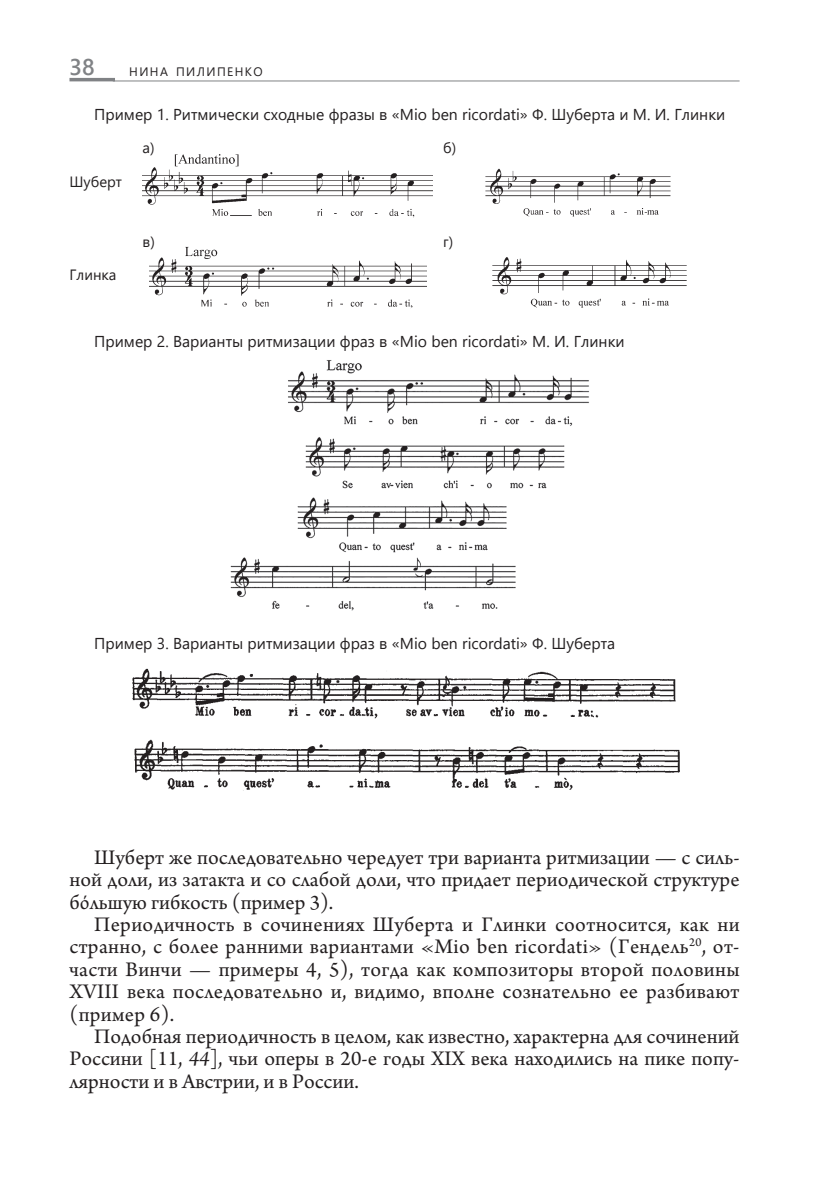
<style>
.page{position:relative;width:819px;height:1191px;background:#fff}
.page>*{position:absolute;margin:0;border:0;box-sizing:border-box;transform-origin:0 0}
.t1{font:600 22.75px "Segoe UI";color:#808285}
.t2{font:21.88px/22.4px "Arno Pro";color:#231f20;text-align:justify}
.t3{font:15.75px "Segoe UI";color:#231f20}
.t4{font:14.88px "Segoe UI";color:#231f20}
.t5{font:12.25px "Segoe UI";letter-spacing:.115em;color:#231f20}
.s1{font-style:italic}
</style>
<div class="page">
<hr style="left:69px;top:78px;width:46px;height:3px;background:#808285">
<hr style="left:113px;top:81px;width:626px;height:1px;background:#808285">
<img style="left:142px;top:154px;width:290px;height:64px">
<img style="left:485px;top:168px;width:185px;height:49px">
<img style="left:149px;top:246px;width:277px;height:62px">
<img style="left:492px;top:257px;width:194px;height:51px">
<img style="left:230px;top:360px;width:359px;height:251px">
<img style="left:132px;top:668px;width:548px;height:123px">
<p class="t1" style="left:69px;top:46px;width:27px">38</p>
<p class="t5" style="left:129px;top:60px;width:135px">НИНА ПИЛИПЕНКО</p>
<p class="t3" style="left:94px;top:99px;width:632px">Пример 1. Ритмически сходные фразы в «Mio ben ricordati» Ф. Шуберта и М. И. Глинки</p>
<p class="t4" style="left:69px;top:167px;width:54px">Шуберт</p>
<p class="t4" style="left:69px;top:261px;width:49px">Глинка</p>
<p class="t4" style="left:142px;top:133px;width:14px">а)</p>
<p class="t4" style="left:443px;top:133px;width:15px">б)</p>
<p class="t4" style="left:142px;top:227px;width:14px">в)</p>
<p class="t4" style="left:443px;top:227px;width:12px">г)</p>
<p class="t3" style="left:94px;top:326px;width:532px">Пример 2. Варианты ритмизации фраз в «Mio ben ricordati» М. И. Глинки</p>
<p class="t3" style="left:94px;top:628px;width:522px">Пример 3. Варианты ритмизации фраз в «Mio ben ricordati» Ф. Шуберта</p>
<p class="t2" style="left:69px;top:847px;width:671px;text-indent:25px">Шуберт же последовательно чередует три варианта ритмизации — с силь&shy;ной доли, из затакта и со слабой доли, что придает периодической структуре бόльшую гибкость (пример 3).</p>
<p class="t2" style="left:69px;top:914px;width:671px;text-indent:25px">Периодичность в сочинениях Шуберта и Глинки соотносится, как ни странно, с более ранними вариантами «Mio ben ricordati» (Гендель<sup>20</sup>, от&shy;части Винчи — примеры 4, 5), тогда как композиторы второй половины XVIII века последовательно и, видимо, вполне сознательно ее разбивают (пример 6).</p>
<p class="t2" style="left:69px;top:1026px;width:671px;text-indent:25px">Подобная периодичность в целом, как известно, характерна для сочинений Россини [11, <span class="s1">44</span>], чьи оперы в 20-е годы XIX века находились на пике попу&shy;лярности и в Австрии, и в России.</p>
</div>
